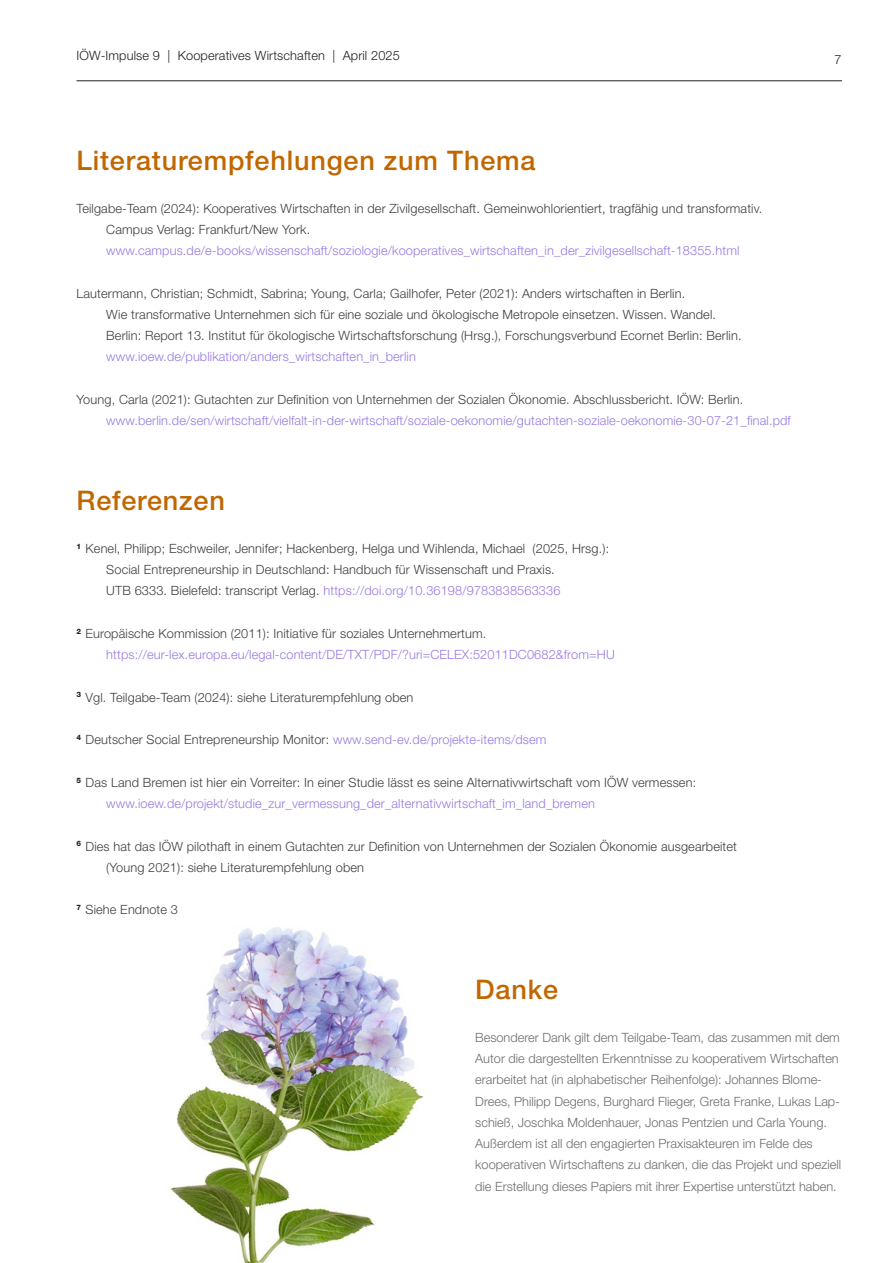
<style>
.page{position:relative;width:893px;height:1263px;background:#fff}
.page>*{position:absolute;margin:0;border:0;box-sizing:border-box;transform-origin:0 0}
.t1{font:500 27px "Helvetica Neue LT Std";letter-spacing:.03em;color:#c16700}
.Literaturverzeichnis{font:300 12.75px/21.3px "Helvetica Neue LT Std";letter-spacing:.01em;color:#3e3e3f}
.t2{font:300 12.75px/21.3px "Helvetica Neue LT Std";color:#6c6d70}
.Literaturverzeichnis-2{font:300 12.75px/21.3px "Helvetica Neue LT Std";letter-spacing:.01em;color:#987ae1}
.t3{font:300 12.75px "Helvetica Neue LT Std";letter-spacing:.01em;color:#231f20}
.s1{color:#987ae1}
.s2{color:#3e3e3f}
</style>
<div class="page">
<hr style="left:77px;top:80px;width:765px;height:1px;background:#231f20">
<img style="left:170px;top:927px;width:254px;height:336px">
<p class="t3" style="left:77px;top:48px;width:325px">IÖW-Impulse 9 | Kooperatives Wirtschaften | April 2025</p>
<p class="t1" style="left:77px;top:144px;width:460px">Literaturempfehlungen zum Thema</p>
<p class="Literaturverzeichnis" style="left:106px;top:197px;width:657px;text-indent:-30px">Teilgabe-Team (2024): Kooperatives Wirtschaften in der Zivilgesellschaft. Gemeinwohlorientiert, tragfähig und transformativ.<br>Campus Verlag: Frankfurt/New York. <span class="s1">www.campus.de/e-books/wissenschaft/soziologie/kooperatives_wirtschaften_in_der_zivilgesellschaft-18355.html</span></p>
<p class="Literaturverzeichnis" style="left:106px;top:282px;width:637px;text-indent:-30px">Lautermann, Christian; Schmidt, Sabrina; Young, Carla; Gailhofer, Peter (2021): Anders wirtschaften in Berlin.<br>Wie transformative Unternehmen sich für eine soziale und ökologische Metropole einsetzen. Wissen. Wandel.<br>Berlin: Report 13. Institut für ökologische Wirtschaftsforschung (Hrsg.), Forschungsverbund Ecornet Berlin: Berlin. <span class="s1">www.ioew.de/publikation/anders_wirtschaften_in_berlin</span></p>
<p class="Literaturverzeichnis-2" style="left:106px;top:388px;width:686px;text-indent:-30px"><span class="s2">Young, Carla (2021): Gutachten zur Definition von Unternehmen der Sozialen Ökonomie. Abschlussbericht. IÖW: Berlin. </span>www.berlin.de/sen/wirtschaft/vielfalt-in-der-wirtschaft/soziale-oekonomie/gutachten-soziale-oekonomie-30-07-21_final.pdf</p>
<p class="t1" style="left:77px;top:485px;width:150px">Referenzen</p>
<p class="Literaturverzeichnis" style="left:106px;top:537px;width:504px;text-indent:-30px"><sup>1</sup> Kenel, Philipp; Eschweiler, Jennifer; Hackenberg, Helga und Wihlenda, Michael (2025, Hrsg.):<br>Social Entrepreneurship in Deutschland: Handbuch für Wissenschaft und Praxis.<br>UTB 6333. Bielefeld: transcript Verlag. <span class="s1">https://doi.org/10.36198/9783838563336</span></p>
<p class="Literaturverzeichnis-2" style="left:106px;top:622px;width:510px;text-indent:-30px"><sup>2</sup> <span class="s2">Europäische Kommission (2011): Initiative für soziales Unternehmertum. </span>https://eur-lex.europa.eu/legal-content/DE/TXT/PDF/?uri=CELEX:52011DC0682&amp;from=HU</p>
<p class="Literaturverzeichnis" style="left:77px;top:686px;width:338px"><sup>3</sup> Vgl. Teilgabe-Team (2024): siehe Literaturempfehlung oben</p>
<p class="Literaturverzeichnis" style="left:77px;top:729px;width:471px"><sup>4</sup> Deutscher Social Entrepreneurship Monitor: <span class="s1">www.send-ev.de/projekte-items/dsem</span></p>
<p class="Literaturverzeichnis" style="left:106px;top:771px;width:591px;text-indent:-30px"><sup>5</sup> Das Land Bremen ist hier ein Vorreiter: In einer Studie lässt es seine Alternativwirtschaft vom IÖW vermessen: <span class="s1">www.ioew.de/projekt/studie_zur_vermessung_der_alternativwirtschaft_im_land_bremen</span></p>
<p class="Literaturverzeichnis" style="left:106px;top:835px;width:632px;text-indent:-30px"><sup>6</sup> Dies hat das IÖW pilothaft in einem Gutachten zur Definition von Unternehmen der Sozialen Ökonomie ausgearbeitet (Young 2021): siehe Literaturempfehlung oben</p>
<p class="Literaturverzeichnis" style="left:77px;top:899px;width:103px"><sup>7</sup> Siehe Endnote 3</p>
<p class="t3" style="left:834px;top:51px;width:9px">7</p>
<p class="t1" style="left:475px;top:974px;width:84px">Danke</p>
<p class="t2" style="left:475px;top:1026px;width:367px">Besonderer Dank gilt dem Teilgabe-Team, das zusammen mit dem Autor die dargestellten Erkenntnisse zu kooperativem Wirtschaften erarbeitet hat (in alphabetischer Reihenfolge): Johannes Blome-Drees, Philipp Degens, Burghard Flieger, Greta Franke, Lukas Lap&shy;schieß, Joschka Moldenhauer, Jonas Pentzien und Carla Young.<br>Außerdem ist all den engagierten Praxisakteuren im Felde des kooperativen Wirtschaftens zu danken, die das Projekt und speziell die Erstellung dieses Papiers mit ihrer Expertise unterstützt haben.</p>
</div>
